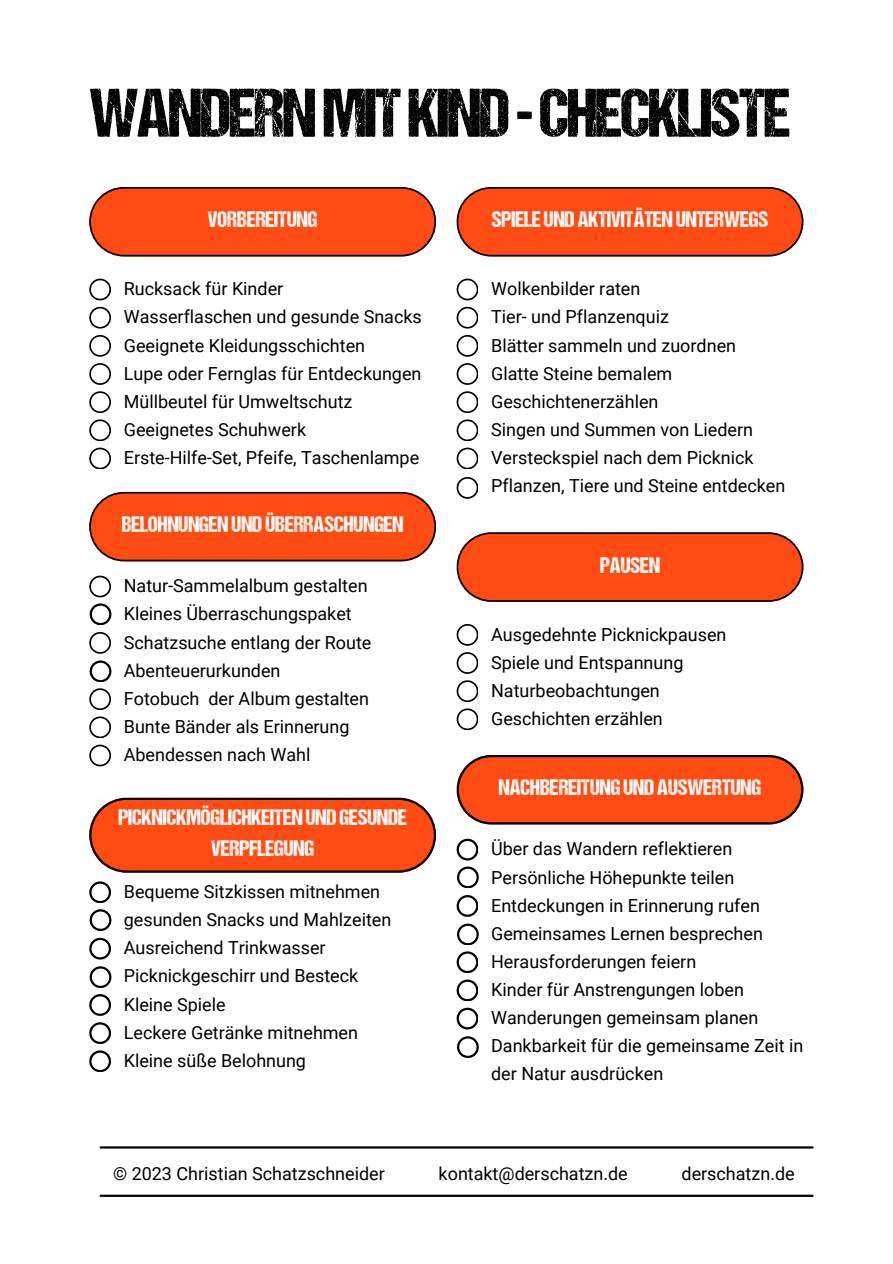
<style>
.page{position:relative;width:893px;height:1264px;background:#fff}
.page>*{position:absolute;margin:0;border:0;box-sizing:border-box;transform-origin:0 0}
.t1{font:69px "DCC Ash";letter-spacing:-.025em;color:#000}
.t2{font:22.5px/31.5px "DCC Ash";color:#fff;text-align:center}
.t3{font:18px/28px "Roboto";color:#000}
</style>
<div class="page">
<svg style="left:89px;top:187px;width:346px;height:69px;background:#f24f1d"></svg>
<svg style="left:89px;top:492px;width:346px;height:69px;background:#f24f1d"></svg>
<svg style="left:456px;top:187px;width:347px;height:69px;background:#f24f1d"></svg>
<svg style="left:456px;top:532px;width:347px;height:70px;background:#f14f1e"></svg>
<svg style="left:89px;top:278px;width:22px;height:22px"></svg>
<svg style="left:456px;top:278px;width:22px;height:22px"></svg>
<svg style="left:456px;top:624px;width:22px;height:21px"></svg>
<svg style="left:89px;top:575px;width:22px;height:22px"></svg>
<svg style="left:89px;top:307px;width:22px;height:21px"></svg>
<svg style="left:456px;top:307px;width:22px;height:21px"></svg>
<svg style="left:456px;top:652px;width:22px;height:21px"></svg>
<svg style="left:89px;top:335px;width:22px;height:21px"></svg>
<svg style="left:456px;top:335px;width:22px;height:21px"></svg>
<svg style="left:456px;top:680px;width:22px;height:21px"></svg>
<svg style="left:89px;top:632px;width:22px;height:21px"></svg>
<svg style="left:89px;top:363px;width:22px;height:21px"></svg>
<svg style="left:456px;top:363px;width:22px;height:21px"></svg>
<svg style="left:456px;top:708px;width:22px;height:21px"></svg>
<svg style="left:89px;top:391px;width:22px;height:21px"></svg>
<svg style="left:456px;top:391px;width:22px;height:21px"></svg>
<hr style="left:101px;top:1146px;width:711px;height:2px;background:#000">
<svg style="left:89px;top:688px;width:22px;height:21px"></svg>
<svg style="left:89px;top:419px;width:22px;height:22px"></svg>
<svg style="left:456px;top:419px;width:22px;height:22px"></svg>
<svg style="left:89px;top:716px;width:22px;height:21px"></svg>
<svg style="left:89px;top:447px;width:22px;height:22px"></svg>
<svg style="left:456px;top:447px;width:22px;height:22px"></svg>
<svg style="left:89px;top:744px;width:22px;height:22px"></svg>
<svg style="left:456px;top:477px;width:22px;height:21px"></svg>
<hr style="left:101px;top:1194px;width:711px;height:2px;background:#000">
<svg style="left:90px;top:603px;width:21px;height:22px"></svg>
<svg style="left:90px;top:660px;width:21px;height:22px"></svg>
<svg style="left:89px;top:797px;width:347px;height:75px;background:#f05120"></svg>
<svg style="left:89px;top:881px;width:22px;height:21px"></svg>
<svg style="left:89px;top:937px;width:22px;height:22px"></svg>
<svg style="left:89px;top:994px;width:22px;height:21px"></svg>
<svg style="left:89px;top:1022px;width:22px;height:21px"></svg>
<svg style="left:89px;top:1050px;width:22px;height:21px"></svg>
<svg style="left:90px;top:909px;width:21px;height:21px"></svg>
<svg style="left:90px;top:966px;width:21px;height:21px"></svg>
<svg style="left:456px;top:755px;width:347px;height:69px;background:#ee4e1d"></svg>
<svg style="left:456px;top:838px;width:22px;height:22px"></svg>
<svg style="left:456px;top:895px;width:22px;height:21px"></svg>
<svg style="left:456px;top:951px;width:22px;height:21px"></svg>
<svg style="left:456px;top:979px;width:22px;height:21px"></svg>
<svg style="left:456px;top:1007px;width:22px;height:22px"></svg>
<svg style="left:457px;top:866px;width:21px;height:21px"></svg>
<svg style="left:457px;top:923px;width:21px;height:22px"></svg>
<svg style="left:457px;top:1036px;width:21px;height:21px"></svg>
<p class="t1" style="left:89px;top:85px;width:702px">WANDERNMITKIND-CHECKLISTE</p>
<p class="t2" style="left:208px;top:206px;width:111px">VORBEREITUNG</p>
<p class="t3" style="left:124px;top:275px;width:161px">Rucksack für Kinder</p>
<p class="t3" style="left:124px;top:303px;width:299px">Wasserflaschen und gesunde Snacks</p>
<p class="t3" style="left:124px;top:331px;width:243px">Geeignete Kleidungsschichten</p>
<p class="t3" style="left:124px;top:359px;width:299px">Lupe oder Fernglas für Entdeckungen</p>
<p class="t3" style="left:124px;top:387px;width:230px">Müllbeutel für Umweltschutz</p>
<p class="t3" style="left:124px;top:415px;width:184px">Geeignetes Schuhwerk</p>
<p class="t3" style="left:124px;top:444px;width:297px">Erste-Hilfe-Set, Pfeife, Taschenlampe</p>
<p class="t2" style="left:122px;top:511px;width:283px">BELOHNUNGEN UND ÜBERRASCHUNGEN</p>
<p class="t3" style="left:124px;top:572px;width:245px">Natur-Sammelalbum gestalten</p>
<p class="t3" style="left:124px;top:600px;width:229px">Kleines Überraschungspaket</p>
<p class="t3" style="left:124px;top:628px;width:249px">Schatzsuche entlang der Route</p>
<p class="t3" style="left:124px;top:656px;width:158px">Abenteuerurkunden</p>
<p class="t3" style="left:124px;top:684px;width:247px">Fotobuch der Album gestalten</p>
<p class="t3" style="left:124px;top:712px;width:227px">Bunte Bänder als Erinnerung</p>
<p class="t3" style="left:124px;top:740px;width:188px">Abendessen nach Wahl</p>
<p class="t2" style="left:118px;top:803px;width:290px">PICKNICKMÖGLICHKEITEN UND GESUNDE<br>VERPFLEGUNG</p>
<p class="t3" style="left:124px;top:877px;width:258px">Bequeme Sitzkissen mitnehmen</p>
<p class="t3" style="left:124px;top:906px;width:269px">gesunden Snacks und Mahlzeiten</p>
<p class="t3" style="left:124px;top:934px;width:203px">Ausreichend Trinkwasser</p>
<p class="t3" style="left:124px;top:962px;width:236px">Picknickgeschirr und Besteck</p>
<p class="t3" style="left:124px;top:990px;width:103px">Kleine Spiele</p>
<p class="t3" style="left:124px;top:1018px;width:236px">Leckere Getränke mitnehmen</p>
<p class="t3" style="left:124px;top:1046px;width:184px">Kleine süße Belohnung</p>
<p class="t2" style="left:492px;top:206px;width:278px">SPIELE UND AKTIVITÄTEN UNTERWEGS</p>
<p class="t3" style="left:491px;top:275px;width:151px">Wolkenbilder raten</p>
<p class="t3" style="left:491px;top:303px;width:179px">Tier- und Pflanzenquiz</p>
<p class="t3" style="left:491px;top:331px;width:246px">Blätter sammeln und zuordnen</p>
<p class="t3" style="left:491px;top:359px;width:183px">Glatte Steine bemalem</p>
<p class="t3" style="left:491px;top:387px;width:169px">Geschichtenerzählen</p>
<p class="t3" style="left:491px;top:415px;width:263px">Singen und Summen von Liedern</p>
<p class="t3" style="left:491px;top:444px;width:264px">Versteckspiel nach dem Picknick</p>
<p class="t3" style="left:491px;top:472px;width:296px">Pflanzen, Tiere und Steine entdecken</p>
<p class="t2" style="left:600px;top:551px;width:61px">PAUSEN</p>
<p class="t3" style="left:491px;top:620px;width:237px">Ausgedehnte Picknickpausen</p>
<p class="t3" style="left:491px;top:648px;width:194px">Spiele und Entspannung</p>
<p class="t3" style="left:491px;top:676px;width:170px">Naturbeobachtungen</p>
<p class="t3" style="left:491px;top:704px;width:173px">Geschichten erzählen</p>
<p class="t2" style="left:499px;top:774px;width:264px">NACHBEREITUNG UND AUSWERTUNG</p>
<p class="t3" style="left:491px;top:835px;width:243px">Über das Wandern reflektieren</p>
<p class="t3" style="left:491px;top:863px;width:245px">Persönliche Höhepunkte teilen</p>
<p class="t3" style="left:491px;top:891px;width:270px">Entdeckungen in Erinnerung rufen</p>
<p class="t3" style="left:491px;top:919px;width:273px">Gemeinsames Lernen besprechen</p>
<p class="t3" style="left:491px;top:947px;width:207px">Herausforderungen feiern</p>
<p class="t3" style="left:491px;top:975px;width:254px">Kinder für Anstrengungen loben</p>
<p class="t3" style="left:491px;top:1003px;width:269px">Wanderungen gemeinsam planen</p>
<p class="t3" style="left:491px;top:1031px;width:313px">Dankbarkeit für die gemeinsame Zeit in der Natur ausdrücken</p>
<p class="t3" style="left:113px;top:1159px;width:273px">© 2023 Christian Schatzschneider</p>
<p class="t3" style="left:438px;top:1159px;width:191px">kontakt@derschatzn.de</p>
<p class="t3" style="left:681px;top:1159px;width:115px">derschatzn.de</p>
</div>
